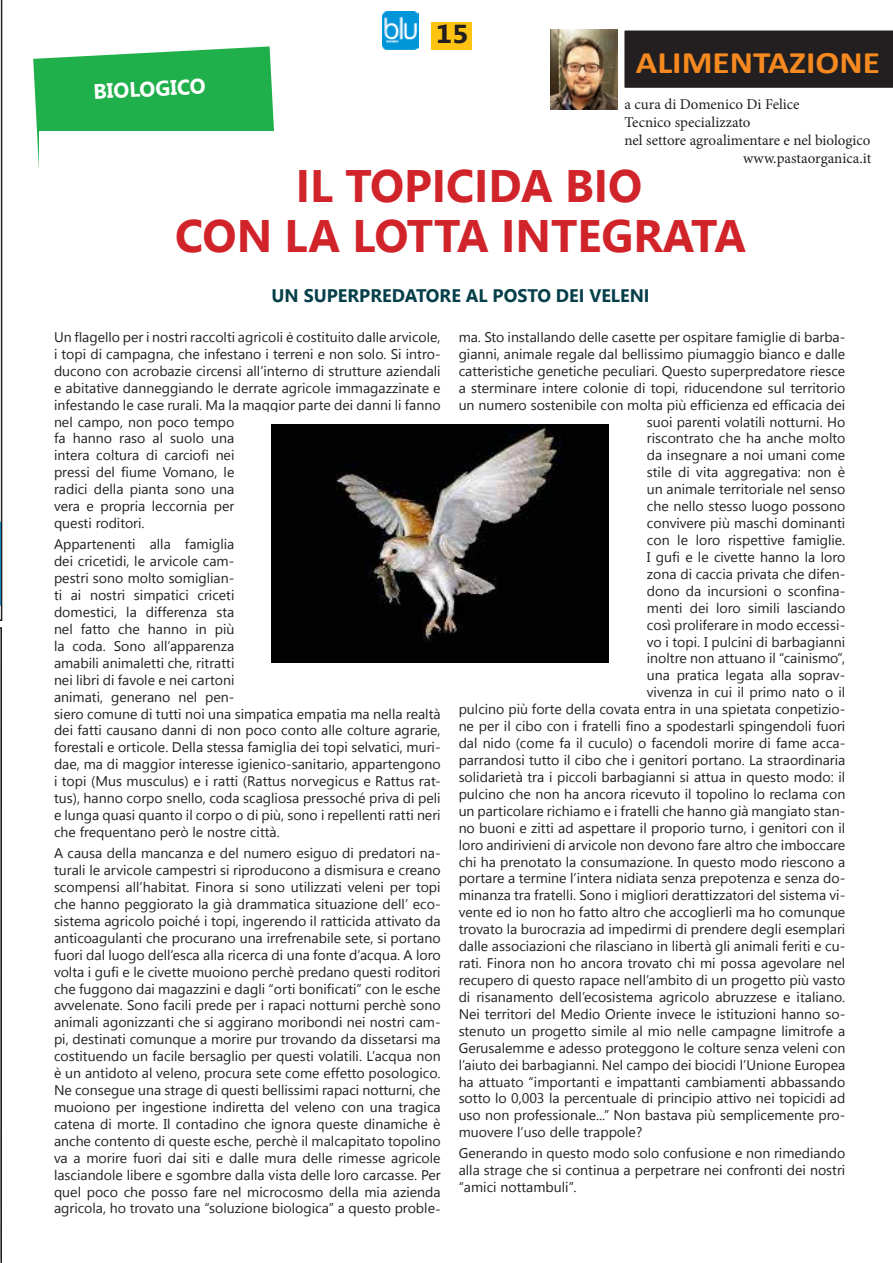
<style>
.page{position:relative;width:893px;height:1263px;background:#fff}
.page>*{position:absolute;margin:0;border:0;box-sizing:border-box;transform-origin:0 0}
.t1{font:700 45.45px/49.5px "Leelawadee";color:#d1232a;text-align:center}
.t2{font:700 31.35px "Calibri";color:#f6891f;scale:1.13 1}
.t3{font:700 25.95px "Segoe UI";color:#231f20;scale:1.1 1}
.t4{font:700 21px "Segoe UI";color:#fff}
.t5{font:700 18.15px "Leelawadee";color:#043f49}
.t6{font:15px "Minion Pro";color:#231f20}
.t7{font:13.95px/17px "Segoe UI";color:#231f20}
</style>
<div class="page">
<img style="left:383px;top:11px;width:36px;height:39px">
<div style="left:432px;top:22px;width:40px;height:28px;background:#fec210"></div>
<div style="left:624px;top:30px;width:269px;height:58px;background:#231f20"></div>
<svg style="left:0;top:0;width:2px;height:621px"></svg>
<svg style="left:0;top:627px;width:2px;height:636px"></svg>
<svg style="left:33px;top:46px;width:241px;height:123px;background:#36b75d"></svg>
<div style="left:39px;top:131px;width:843px;height:201px;background:#fff"></div>
<img style="left:272px;top:425px;width:337px;height:237px">
<img style="left:551px;top:30px;width:66px;height:79px">
<h3 class="t4" style="left:93px;top:77px;width:114px;rotate:-3deg">BIOLOGICO</h3>
<h3 class="t3" style="left:436px;top:15px;width:31px">15</h3>
<h2 class="t2" style="left:636px;top:42px;width:218px">ALIMENTAZIONE</h2>
<p class="t6" style="left:624px;top:94px;width:177px">a cura di Domenico Di Felice</p>
<p class="t6" style="left:624px;top:112px;width:127px">Tecnico specializzato</p>
<p class="t6" style="left:624px;top:130px;width:248px">nel settore agroalimentare e nel biologico</p>
<p class="t6" style="left:743px;top:148px;width:130px">www.pastaorganica.it</p>
<h1 class="t1" style="left:175px;top:162px;width:573px">IL TOPICIDA BIO<br>CON LA LOTTA INTEGRATA</h1>
<h3 class="t5" style="left:272px;top:285px;width:380px">UN SUPERPREDATORE AL POSTO DEI VELENI</h3>
<p class="t7" style="left:54px;top:328px;width:388px">Un flagello per i nostri raccolti agricoli è costituito dalle arvicole, i topi di campagna, che infestano i terreni e non solo. Si intro&shy;ducono con acrobazie circensi all’interno di strutture aziendali e abitative danneggiando le derrate agricole immagazzinate e infestando le case rurali. Ma la maggior parte dei danni li fanno nel campo, non poco tempo<br>fa hanno raso al suolo una<br>intera coltura di carciofi nei<br>pressi del fiume Vomano, le<br>radici della pianta sono una<br>vera e propria leccornia per<br>questi roditori.</p>
<p class="t7" style="left:54px;top:535px;width:388px">Appartenenti alla famiglia<br>dei cricetidi, le arvicole cam-<br>pestri sono molto somiglian-<br>ti ai nostri simpatici criceti<br>domestici, la differenza sta<br>nel fatto che hanno in più<br>la coda. Sono all’apparenza<br>amabili animaletti che, ritratti<br>nei libri di favole e nei cartoni<br>animati, generano nel pen-<br>siero comune di tutti noi una simpatica empatia ma nella realtà dei fatti causano danni di non poco conto alle colture agrarie, forestali e orticole. Della stessa famiglia dei topi selvatici, muri&shy;dae, ma di maggior interesse igienico-sanitario, appartengono i topi (Mus musculus) e i ratti (Rattus norvegicus e Rattus rat&shy;tus), hanno corpo snello, coda scagliosa pressoché priva di peli e lunga quasi quanto il corpo o di più, sono i repellenti ratti neri che frequentano però le nostre città.</p>
<p class="t7" style="left:54px;top:844px;width:388px;text-align:justify">A causa della mancanza e del numero esiguo di predatori na&shy;turali le arvicole campestri si riproducono a dismisura e creano scompensi all’habitat. Finora si sono utilizzati veleni per topi che hanno peggiorato la già drammatica situazione dell’ eco&shy;sistema agricolo poiché i topi, ingerendo il ratticida attivato da anticoagulanti che procurano una irrefrenabile sete, si portano fuori dal luogo dell’esca alla ricerca di una fonte d’acqua. A loro volta i gufi e le civette muoiono perchè predano questi roditori che fuggono dai magazzini e dagli “orti bonificati” con le esche avvelenate. Sono facili prede per i rapaci notturni perchè sono animali agonizzanti che si aggirano moribondi nei nostri cam&shy;pi, destinati comunque a morire pur trovando da dissetarsi ma costituendo un facile bersaglio per questi volatili. L’acqua non è un antidoto al veleno, procura sete come effetto posologico.<br>Ne consegue una strage di questi bellissimi rapaci notturni, che muoiono per ingestione indiretta del veleno con una tragica catena di morte. Il contadino che ignora queste dinamiche è anche contento di queste esche, perchè il malcapitato topolino va a morire fuori dai siti e dalle mura delle rimesse agricole lasciandole libere e sgombre dalla vista delle loro carcasse. Per quel poco che posso fare nel microcosmo della mia azienda agricola, ho trovato una “soluzione biologica” a questo proble-</p>
<p class="t7" style="left:459px;top:328px;width:388px">ma. Sto installando delle casette per ospitare famiglie di barba-</p>
<p class="t7" style="left:459px;top:345px;width:388px">gianni, animale regale dal bellissimo piumaggio bianco e dalle</p>
<p class="t7" style="left:459px;top:362px;width:388px">catteristiche genetiche peculiari. Questo superpredatore riesce</p>
<p class="t7" style="left:459px;top:379px;width:388px">a sterminare intere colonie di topi, riducendone sul territorio</p>
<p class="t7" style="left:459px;top:396px;width:388px">un numero sostenibile con molta più efficienza ed efficacia dei</p>
<p class="t7" style="left:647px;top:412px;width:200px">suoi parenti volatili notturni. Ho</p>
<p class="t7" style="left:647px;top:429px;width:200px">riscontrato che ha anche molto</p>
<p class="t7" style="left:647px;top:446px;width:200px">da insegnare a noi umani come</p>
<p class="t7" style="left:647px;top:463px;width:200px">stile di vita aggregativa: non è</p>
<p class="t7" style="left:647px;top:480px;width:200px">un animale territoriale nel senso</p>
<p class="t7" style="left:647px;top:497px;width:200px">che nello stesso luogo possono</p>
<p class="t7" style="left:647px;top:514px;width:200px">convivere più maschi dominanti</p>
<p class="t7" style="left:647px;top:531px;width:200px">con le loro rispettive famiglie.</p>
<p class="t7" style="left:647px;top:548px;width:200px">I gufi e le civette hanno la loro</p>
<p class="t7" style="left:647px;top:565px;width:200px">zona di caccia privata che difen-</p>
<p class="t7" style="left:647px;top:582px;width:200px">dono da incursioni o sconfina-</p>
<p class="t7" style="left:647px;top:599px;width:200px">menti dei loro simili lasciando</p>
<p class="t7" style="left:647px;top:616px;width:200px">così proliferare in modo eccessi-</p>
<p class="t7" style="left:647px;top:632px;width:200px">vo i topi. I pulcini di barbagianni</p>
<p class="t7" style="left:647px;top:649px;width:200px">inoltre non attuano il “cainismo”,</p>
<p class="t7" style="left:647px;top:666px;width:200px">una pratica legata alla soprav-</p>
<p class="t7" style="left:647px;top:683px;width:200px">vivenza in cui il primo nato o il</p>
<p class="t7" style="left:459px;top:700px;width:388px">pulcino più forte della covata entra in una spietata conpetizio-</p>
<p class="t7" style="left:459px;top:717px;width:388px">ne per il cibo con i fratelli fino a spodestarli spingendoli fuori</p>
<p class="t7" style="left:459px;top:734px;width:388px">dal nido (come fa il cuculo) o facendoli morire di fame acca-</p>
<p class="t7" style="left:459px;top:751px;width:388px">parrandosi tutto il cibo che i genitori portano. La straordinaria</p>
<p class="t7" style="left:459px;top:768px;width:388px">solidarietà tra i piccoli barbagianni si attua in questo modo: il</p>
<p class="t7" style="left:459px;top:785px;width:388px">pulcino che non ha ancora ricevuto il topolino lo reclama con</p>
<p class="t7" style="left:459px;top:802px;width:388px">un particolare richiamo e i fratelli che hanno già mangiato stan-</p>
<p class="t7" style="left:459px;top:819px;width:388px">no buoni e zitti ad aspettare il proporio turno, i genitori con il</p>
<p class="t7" style="left:459px;top:835px;width:388px">loro andirivieni di arvicole non devono fare altro che imboccare</p>
<p class="t7" style="left:459px;top:852px;width:388px">chi ha prenotato la consumazione. In questo modo riescono a</p>
<p class="t7" style="left:459px;top:869px;width:388px">portare a termine l’intera nidiata senza prepotenza e senza do-</p>
<p class="t7" style="left:459px;top:886px;width:388px">minanza tra fratelli. Sono i migliori derattizzatori del sistema vi-</p>
<p class="t7" style="left:459px;top:903px;width:388px">vente ed io non ho fatto altro che accoglierli ma ho comunque</p>
<p class="t7" style="left:459px;top:920px;width:388px">trovato la burocrazia ad impedirmi di prendere degli esemplari</p>
<p class="t7" style="left:459px;top:937px;width:388px">dalle associazioni che rilasciano in libertà gli animali feriti e cu-</p>
<p class="t7" style="left:459px;top:954px;width:388px">rati. Finora non ho ancora trovato chi mi possa agevolare nel</p>
<p class="t7" style="left:459px;top:971px;width:388px">recupero di questo rapace nell’ambito di un progetto più vasto</p>
<p class="t7" style="left:459px;top:988px;width:388px">di risanamento dell’ecosistema agricolo abruzzese e italiano.</p>
<p class="t7" style="left:459px;top:1005px;width:388px">Nei territori del Medio Oriente invece le istituzioni hanno so-</p>
<p class="t7" style="left:459px;top:1022px;width:388px">stenuto un progetto simile al mio nelle campagne limitrofe a</p>
<p class="t7" style="left:459px;top:1039px;width:388px">Gerusalemme e adesso proteggono le colture senza veleni con</p>
<p class="t7" style="left:459px;top:1055px;width:388px">l’aiuto dei barbagianni. Nel campo dei biocidi l’Unione Europea</p>
<p class="t7" style="left:459px;top:1072px;width:388px">ha attuato “importanti e impattanti cambiamenti abbassando</p>
<p class="t7" style="left:459px;top:1089px;width:388px">sotto lo 0,003 la percentuale di principio attivo nei topicidi ad</p>
<p class="t7" style="left:459px;top:1106px;width:388px">uso non professionale...” Non bastava più semplicemente pro-</p>
<p class="t7" style="left:459px;top:1123px;width:185px">muovere l’uso delle trappole?</p>
<p class="t7" style="left:459px;top:1144px;width:388px;text-align:justify">Generando in questo modo solo confusione e non rimediando alla strage che si continua a perpetrare nei confronti dei nostri “amici nottambuli”.</p>
</div>
